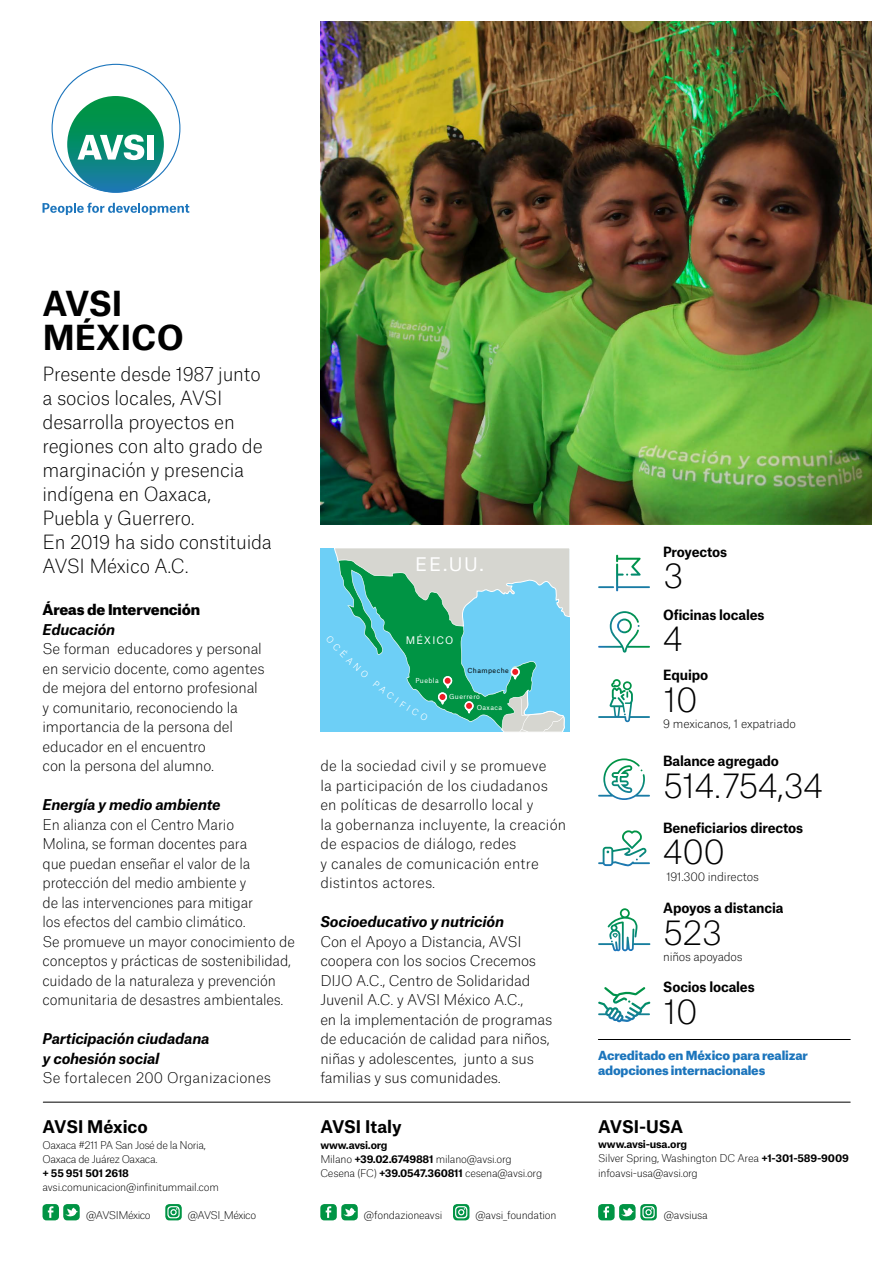
<style>
.page{position:relative;width:893px;height:1263px;background:#fff}
.page>*{position:absolute;margin:0;border:0;box-sizing:border-box;transform-origin:0 0}
.t1{font:100 33px "Atlas Grotesk";letter-spacing:-.025em;color:#000}
.t2{font:700 33px/34.5px "Atlas Grotesk";letter-spacing:-.005em;color:#000}
.t3{font:100 18.75px/24px "Atlas Grotesk";letter-spacing:-.01em;color:#000}
.t4{font:18px "Atlas Grotesk";color:#fff}
.t5{font:700 16.8px "Atlas Grotesk";letter-spacing:-.005em;color:#000}
.t6{font:100 14.25px/19.5px "Atlas Grotesk";letter-spacing:-.01em;color:#000}
.t7{font:100 14.25px/19.5px "Atlas Grotesk";letter-spacing:.01em;color:#000}
.t8{font:italic 700 14.25px/19.5px "Atlas Grotesk";letter-spacing:-.01em;color:#000}
.t9{font:900 14.25px "Atlas Grotesk";letter-spacing:-.015em;color:#000}
.t10{font:700 13.5px "Atlas Grotesk";letter-spacing:-.01em;color:#000}
.t11{font:900 12px/15px "Atlas Grotesk";letter-spacing:-.01em;color:#1c75bc}
.t12{font:100 11.55px "Atlas Grotesk";letter-spacing:-.01em;color:#000}
.t13{font:100 10.35px/14.1px "Atlas Grotesk";letter-spacing:-.02em;color:#000}
.t14{font:100 10.35px/14.1px "Atlas Grotesk";letter-spacing:-.04em;color:#000}
.t15{font:700 10.35px "Atlas Grotesk";letter-spacing:-.02em;color:#000}
.t16{font:10.05px "Atlas Grotesk";letter-spacing:.1em;color:#fff}
.t17{font:6.6px "Atlas Grotesk";letter-spacing:.065em;color:#fff}
.t18{font:6.6px "Atlas Grotesk";letter-spacing:.065em;color:#000}
.s1{font-weight:700}
</style>
<div class="page">
<svg style="left:453px;top:1204px;width:16px;height:16px"></svg>
<svg style="left:455px;top:1206px;width:12px;height:12px"></svg>
<svg style="left:456px;top:1207px;width:10px;height:10px"></svg>
<svg style="left:165px;top:1204px;width:17px;height:16px"></svg>
<svg style="left:167px;top:1206px;width:13px;height:12px"></svg>
<svg style="left:169px;top:1207px;width:10px;height:10px"></svg>
<div style="left:341px;top:1204px;width:17px;height:16px;background:#009444;border-radius:4px"></div>
<svg style="left:343px;top:1207px;width:13px;height:10px"></svg>
<div style="left:320px;top:1204px;width:17px;height:16px;background:#009444;border-radius:4px"></div>
<svg style="left:326px;top:1206px;width:5px;height:12px"></svg>
<div style="left:63px;top:1204px;width:17px;height:16px;background:#009444;border-radius:4px"></div>
<svg style="left:65px;top:1207px;width:13px;height:10px"></svg>
<div style="left:619px;top:1204px;width:17px;height:16px;background:#009444;border-radius:4px"></div>
<svg style="left:621px;top:1207px;width:13px;height:10px"></svg>
<div style="left:598px;top:1204px;width:17px;height:16px;background:#009444;border-radius:4px"></div>
<svg style="left:603px;top:1206px;width:6px;height:12px"></svg>
<svg style="left:640px;top:1204px;width:17px;height:16px"></svg>
<svg style="left:642px;top:1206px;width:13px;height:12px"></svg>
<svg style="left:644px;top:1207px;width:9px;height:10px"></svg>
<div style="left:320px;top:549px;width:250px;height:183px;background:#6dcff6"></div>
<div style="left:43px;top:1204px;width:16px;height:16px;background:#009444;border-radius:4px"></div>
<svg style="left:48px;top:1206px;width:5px;height:12px"></svg>
<hr style="left:43px;top:1102px;width:807px;height:1px;background:#000">
<hr style="left:598px;top:1039px;width:252px;height:1px;background:#000">
<svg style="left:52px;top:64px;width:128px;height:129px"></svg>
<div style="left:147px;top:135px;width:7px;height:25px;background:#fff"></div>
<svg style="left:43px;top:203px;width:146px;height:12px"></svg>
<svg style="left:598px;top:555px;width:52px;height:36px"></svg>
<svg style="left:598px;top:908px;width:52px;height:43px"></svg>
<svg style="left:598px;top:830px;width:52px;height:36px"></svg>
<svg style="left:598px;top:987px;width:52px;height:35px"></svg>
<svg style="left:598px;top:679px;width:52px;height:43px"></svg>
<svg style="left:598px;top:611px;width:52px;height:42px"></svg>
<svg style="left:598px;top:758px;width:52px;height:42px"></svg>
<img style="left:321px;top:21px;width:551px;height:503px">
<svg style="left:334px;top:549px;width:236px;height:183px"></svg>
<h1 class="t2" style="left:43px;top:283px;width:143px">AVSI<br>MÉXICO</h1>
<h2 class="t3" style="left:43px;top:360px;width:231px">Presente desde 1987 junto a socios locales, AVSI desarrolla proyectos en regiones con alto grado de marginación y presencia indígena en Oaxaca,<br>Puebla y Guerrero.<br>En 2019 ha sido constituida<br>AVSI México A.C.</h2>
<p class="t9" style="left:43px;top:598px;width:159px">Áreas de Intervención</p>
<p class="t8" style="left:43px;top:618px;width:74px">Educación</p>
<p class="t6" style="left:43px;top:638px;width:224px">Se forman educadores y personal en servicio docente, como agentes de mejora del entorno profesional y comunitario, reconociendo la importancia de la persona del educador en el encuentro<br>con la persona del alumno.</p>
<p class="t8" style="left:43px;top:794px;width:180px">Energía y medio ambiente</p>
<p class="t6" style="left:43px;top:813px;width:254px">En alianza con el Centro Mario<br>Molina, se forman docentes para<br>que puedan enseñar el valor de la protección del medio ambiente y<br>de las intervenciones para mitigar<br>los efectos del cambio climático.<br>Se promueve un mayor conocimiento de conceptos y prácticas de sostenibilidad, cuidado de la naturaleza y prevención comunitaria de desastres ambientales.</p>
<p class="t8" style="left:43px;top:1028px;width:168px">Participación ciudadana y cohesión social</p>
<p class="t7" style="left:43px;top:1067px;width:230px">Se fortalecen 200 Organizaciones</p>
<p class="t5" style="left:43px;top:1113px;width:107px">AVSI México</p>
<p class="t4" style="left:415px;top:549px;width:70px">EE.UU.</p>
<p class="t16" style="left:406px;top:632px;width:49px">MÉXICO</p>
<p class="t17" style="left:415px;top:675px;width:25px">Puebla</p>
<p class="t18" style="left:467px;top:665px;width:43px">Champeche</p>
<p class="t17" style="left:477px;top:702px;width:27px">Oaxaca</p>
<p class="t17" style="left:449px;top:691px;width:33px">Guerrero</p>
<p class="t7" style="left:320px;top:755px;width:247px">de la sociedad civil y se promueve<br>la participación de los ciudadanos en políticas de desarrollo local y<br>la gobernanza incluyente, la creación de espacios de diálogo, redes<br>y canales de comunicación entre distintos actores.</p>
<p class="t8" style="left:320px;top:911px;width:185px">Socioeducativo y nutrición</p>
<p class="t6" style="left:320px;top:930px;width:234px">Con el Apoyo a Distancia, AVSI coopera con los socios Crecemos<br>DIJO A.C., Centro de Solidaridad<br>Juvenil A.C. y AVSI México A.C.,<br>en la implementación de programas de educación de calidad para niños, niñas y adolescentes, junto a sus familias y sus comunidades.</p>
<p class="t5" style="left:320px;top:1113px;width:83px">AVSI Italy</p>
<p class="t14" style="left:43px;top:1137px;width:165px">Oaxaca #211 PA San José de la Noria,<br>Oaxaca de Juárez Oaxaca.</p>
<p class="t15" style="left:43px;top:1164px;width:88px">+ 55 951 501 2618</p>
<p class="t13" style="left:43px;top:1179px;width:178px">avsi.comunicacion@infinitummail.com</p>
<p class="t14" style="left:86px;top:1207px;width:66px">@AVSIMéxico</p>
<p class="t13" style="left:320px;top:1137px;width:223px"><span class="s1">www.avsi.org<br></span>Milano <span class="s1">+39.02.6749881</span> milano@avsi.org<br>Cesena (FC) <span class="s1">+39.0547.360811</span> cesena@avsi.org</p>
<p class="t14" style="left:188px;top:1207px;width:70px">@AVSI_México</p>
<p class="t13" style="left:364px;top:1207px;width:80px">@fondazioneavsi</p>
<p class="t13" style="left:476px;top:1207px;width:82px">@avsi_foundation</p>
<p class="t10" style="left:663px;top:541px;width:66px">Proyectos</p>
<h1 class="t1" style="left:663px;top:550px;width:22px">3</h1>
<p class="t10" style="left:663px;top:604px;width:103px">Oficinas locales</p>
<h1 class="t1" style="left:663px;top:613px;width:21px">4</h1>
<p class="t10" style="left:663px;top:664px;width:47px">Equipo</p>
<h1 class="t1" style="left:663px;top:674px;width:36px">10</h1>
<p class="t12" style="left:663px;top:715px;width:134px">9 mexicanos, 1 expatriado</p>
<p class="t10" style="left:663px;top:750px;width:117px">Balance agregado</p>
<h1 class="t1" style="left:663px;top:760px;width:161px">514.754,34</h1>
<p class="t10" style="left:663px;top:816px;width:142px">Beneficiarios directos</p>
<h1 class="t1" style="left:663px;top:826px;width:63px">400</h1>
<p class="t12" style="left:666px;top:868px;width:95px">191.300 indirectos</p>
<p class="t10" style="left:663px;top:897px;width:122px">Apoyos a distancia</p>
<h1 class="t1" style="left:663px;top:907px;width:60px">523</h1>
<p class="t12" style="left:663px;top:948px;width:81px">niños apoyados</p>
<p class="t10" style="left:663px;top:976px;width:93px">Socios locales</p>
<h1 class="t1" style="left:663px;top:986px;width:36px">10</h1>
<p class="t11" style="left:598px;top:1046px;width:211px">Acreditado en México para realizar adopciones internacionales</p>
<p class="t5" style="left:598px;top:1113px;width:86px">AVSI-USA</p>
<p class="t13" style="left:598px;top:1136px;width:252px"><span class="s1">www.avsi-usa.org<br></span>Silver Spring, Washington DC Area <span class="s1">+1-301-589-9009 </span>infoavsi-usa@avsi.org</p>
<p class="t13" style="left:664px;top:1207px;width:46px">@avsiusa</p>
</div>
